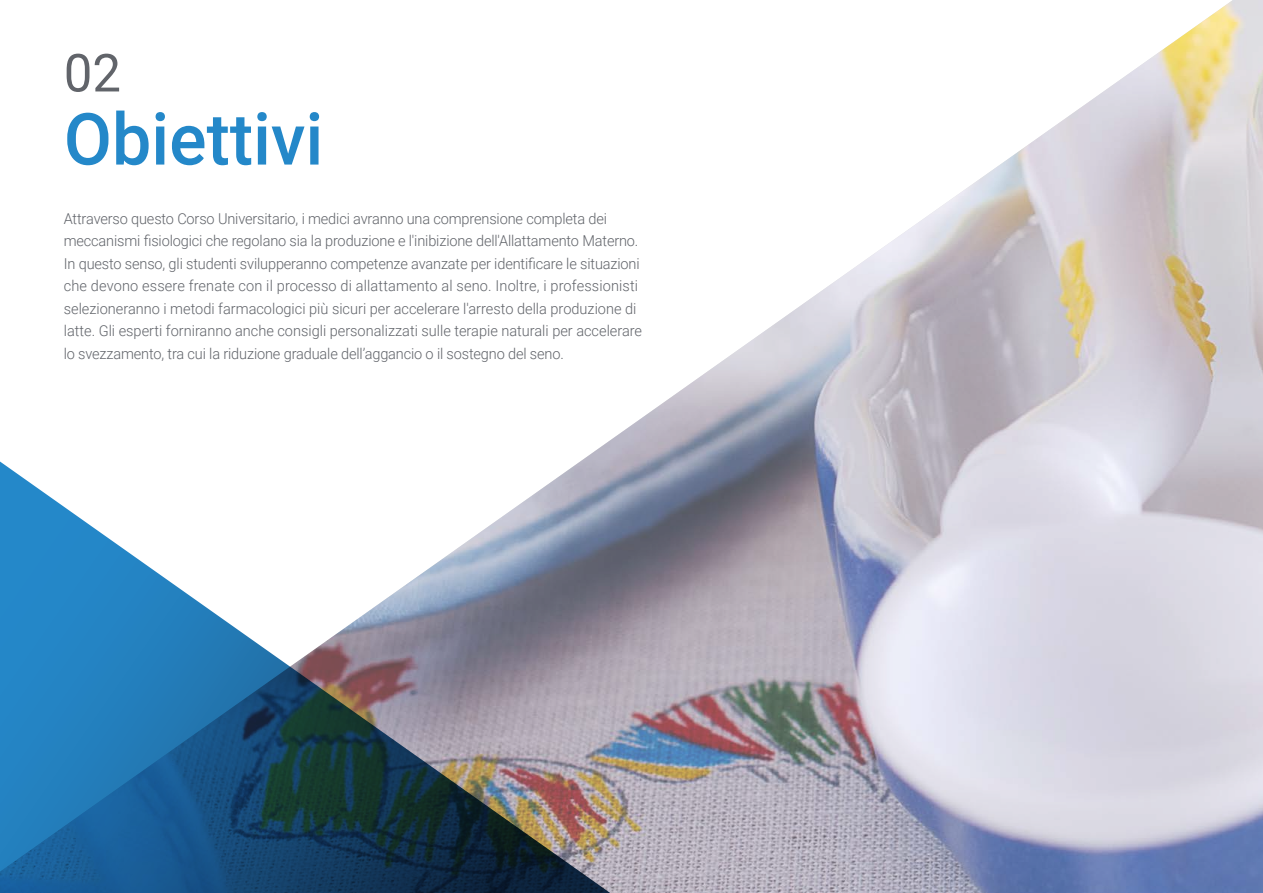
<style>
.page{position:relative;width:1263px;height:893px;background:#fff}
.page>*{position:absolute;margin:0;border:0;box-sizing:border-box;transform-origin:0 0}
.t1{font:500 72px "Roboto";color:#2488c9}
.t2{font:52.5px "Roboto";color:#61646a}
.t3{font:300 15px/22.5px "Roboto";letter-spacing:-.01em;color:#61646a}
</style>
<div class="page">
<img style="left:602px;top:0;width:661px;height:893px">
<svg style="left:0;top:446px;width:640px;height:447px"></svg>
<h2 class="t2" style="left:64px;top:36px;width:59px">02</h2>
<h1 class="t1" style="left:64px;top:89px;width:261px">Obiettivi</h1>
<p class="t3" style="left:64px;top:207px;width:580px">Attraverso questo Corso Universitario, i medici avranno una comprensione completa dei meccanismi fisiologici che regolano sia la produzione e l'inibizione dell'Allattamento Materno.<br>In questo senso, gli studenti svilupperanno competenze avanzate per identificare le situazioni che devono essere frenate con il processo di allattamento al seno. Inoltre, i professionisti selezioneranno i metodi farmacologici più sicuri per accelerare l'arresto della produzione di latte. Gli esperti forniranno anche consigli personalizzati sulle terapie naturali per accelerare lo svezzamento, tra cui la riduzione graduale dell’aggancio o il sostegno del seno.</p>
</div>
